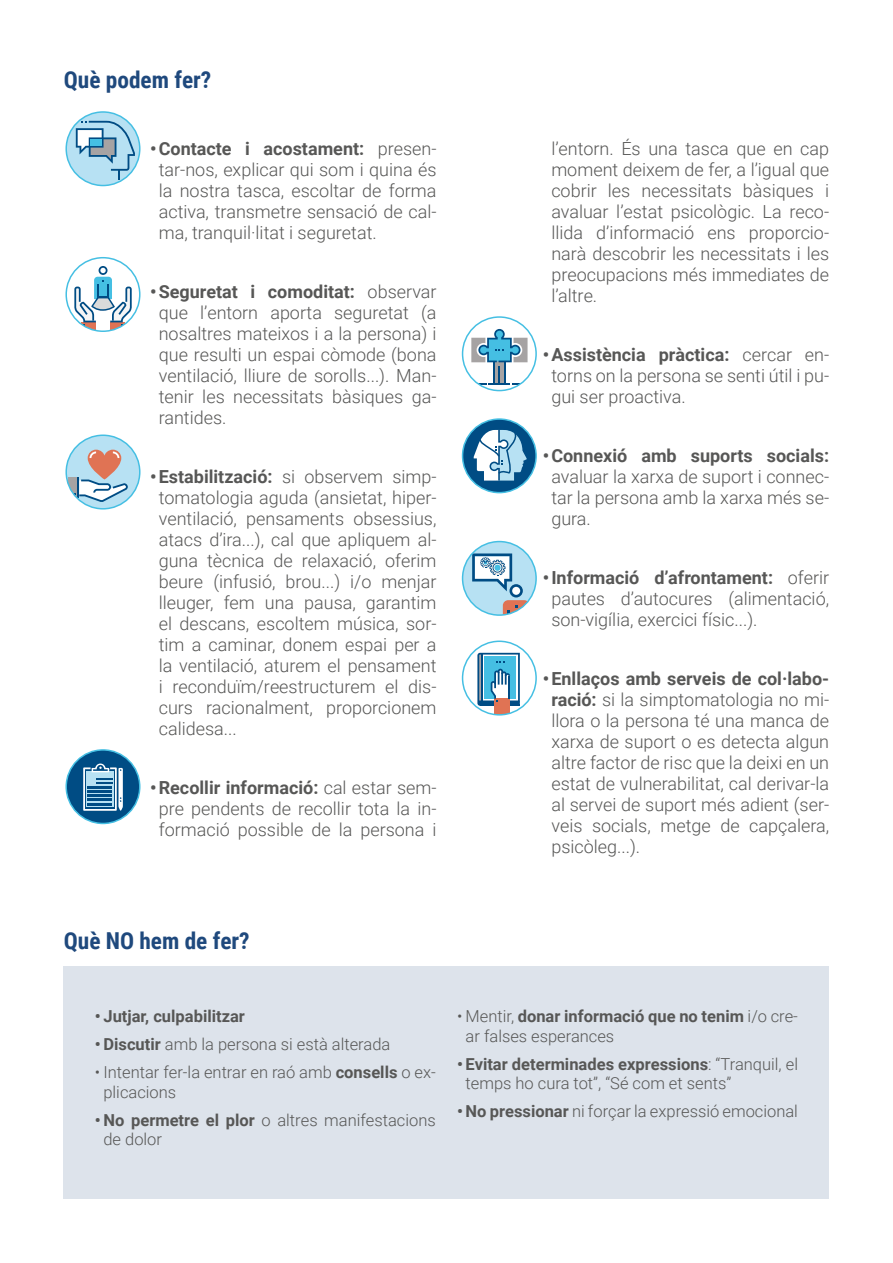
<style>
.page{position:relative;width:893px;height:1263px;background:#fff}
.page>*{position:absolute;margin:0;border:0;box-sizing:border-box;transform-origin:0 0}
.t1{font:700 23.25px "Roboto Condensed";color:#1f497d}
.t2{font:300 18px/21px "Roboto";color:#575756;text-align:justify}
.t3{font:700 18px "Roboto";color:#575756}
.t4{font:300 16.5px/19.5px "Roboto";color:#575756}
.t5{font:700 16.5px "Roboto";color:#575756}
.s1{font-weight:700}
</style>
<div class="page">
<div style="left:64px;top:967px;width:765px;height:232px;background:#dde3eb"></div>
<svg style="left:66px;top:112px;width:74px;height:74px"></svg>
<svg style="left:76px;top:121px;width:59px;height:59px"></svg>
<div style="left:91px;top:139px;width:11px;height:7px;background:#45bfe3"></div>
<div style="left:65px;top:111px;width:76px;height:75px;border:2px solid #45bfe3;border-radius:50%"></div>
<svg style="left:66px;top:258px;width:74px;height:73px"></svg>
<svg style="left:110px;top:326px;width:13px;height:3px"></svg>
<svg style="left:83px;top:326px;width:13px;height:3px"></svg>
<div style="left:65px;top:257px;width:76px;height:75px;border:2px solid #45bfe3;border-radius:50%"></div>
<svg style="left:471px;top:329px;width:57px;height:56px"></svg>
<div style="left:462px;top:316px;width:75px;height:75px;border:2px solid #45bfe3;border-radius:50%"></div>
<div style="left:494px;top:699px;width:16px;height:16px;background:#e07354"></div>
<svg style="left:477px;top:653px;width:43px;height:53px"></svg>
<hr style="left:508px;top:676px;width:2px;height:23px;background:#004c84">
<div style="left:462px;top:640px;width:75px;height:75px;border:2px solid #45bfe3;border-radius:50%"></div>
<div style="left:463px;top:542px;width:73px;height:73px;background:#b7e1f3;border-radius:50%"></div>
<div style="left:462px;top:541px;width:75px;height:75px;border:2px solid #45bfe3;border-radius:50%"></div>
<div style="left:66px;top:435px;width:74px;height:74px;background:#b7e1f3;border-radius:50%"></div>
<svg style="left:68px;top:478px;width:6px;height:18px"></svg>
<svg style="left:74px;top:450px;width:54px;height:52px"></svg>
<div style="left:65px;top:434px;width:76px;height:75px;border:2px solid #45bfe3;border-radius:50%"></div>
<div style="left:66px;top:750px;width:74px;height:73px;background:#004c84;border-radius:50%"></div>
<svg style="left:83px;top:763px;width:40px;height:48px"></svg>
<div style="left:65px;top:749px;width:76px;height:75px;border:2px solid #45bfe3;border-radius:50%"></div>
<div style="left:463px;top:419px;width:73px;height:74px;background:#004c84;border-radius:50%"></div>
<div style="left:462px;top:418px;width:75px;height:75px;border:2px solid #45bfe3;border-radius:50%"></div>
<svg style="left:472px;top:553px;width:57px;height:62px"></svg>
<svg style="left:74px;top:266px;width:58px;height:60px"></svg>
<svg style="left:474px;top:430px;width:53px;height:51px"></svg>
<p class="t1" style="left:64px;top:64px;width:149px">Què podem fer?</p>
<p class="t2" style="left:159px;top:137px;width:279px;text-indent:-8px"><span class="s1">•Contacte i acostament:</span> presen&shy;tar-nos, explicar qui som i quina és la nostra tasca, escoltar de forma activa, transmetre sensació de cal&shy;ma, tranquil·litat i seguretat.</p>
<p class="t2" style="left:159px;top:280px;width:279px;text-indent:-8px"><span class="s1">•Seguretat i comoditat:</span> observar que l’entorn aporta seguretat (a nosaltres mateixos i a la persona) i que resulti un espai còmode (bona ventilació, lliure de sorolls...). Man&shy;tenir les necessitats bàsiques ga&shy;rantides.</p>
<p class="t2" style="left:159px;top:465px;width:279px;text-indent:-8px"><span class="s1">•Estabilització:</span> si observem simp&shy;tomatologia aguda (ansietat, hiper&shy;ventilació, pensaments obsessius, atacs d’ira...), cal que apliquem al&shy;guna tècnica de relaxació, oferim beure (infusió, brou...) i/o menjar lleuger, fem una pausa, garantim el descans, escoltem música, sor&shy;tim a caminar, donem espai per a la ventilació, aturem el pensament i reconduïm/reestructurem el dis&shy;curs racionalment, proporcionem calidesa...</p>
<p class="t2" style="left:150px;top:777px;width:288px;text-align:center"><span class="s1">•Recollir informació:</span> cal estar sem&shy;pre pendents de recollir tota la in&shy;formació possible de la persona i</p>
<p class="t2" style="left:551px;top:137px;width:279px">l’entorn. És una tasca que en cap moment deixem de fer, a l’igual que cobrir les necessitats bàsiques i avaluar l’estat psicològic. La reco&shy;llida d’informació ens proporcio&shy;narà descobrir les necessitats i les preocupacions més immediates de l’altre.</p>
<p class="t2" style="left:551px;top:344px;width:279px;text-indent:-8px"><span class="s1">•Assistència pràctica:</span> cercar en&shy;torns on la persona se senti útil i pu&shy;gui ser proactiva.</p>
<p class="t3" style="left:543px;top:443px;width:288px">•Connexió amb suports socials:</p>
<p class="t2" style="left:551px;top:466px;width:279px">avaluar la xarxa de suport i connec&shy;tar la persona amb la xarxa més se&shy;gura.</p>
<p class="t2" style="left:551px;top:567px;width:279px;text-indent:-8px"><span class="s1">•Informació d’afrontament:</span> oferir pautes d’autocures (alimentació, son-vigília, exercici físic...).</p>
<p class="t2" style="left:551px;top:668px;width:279px;text-indent:-8px"><span class="s1">•Enllaços amb serveis de col·labo&shy;ració:</span> si la simptomatologia no mi&shy;llora o la persona té una manca de xarxa de suport o es detecta algun altre factor de risc que la deixi en un estat de vulnerabilitat, cal derivar-la al servei de suport més adient (ser&shy;veis socials, metge de capçalera, psicòleg...).</p>
<p class="t1" style="left:64px;top:924px;width:187px">Què NO hem de fer?</p>
<p class="t5" style="left:95px;top:1005px;width:152px">• Jutjar, culpabilitzar</p>
<p class="t4" style="left:95px;top:1034px;width:297px"><span class="s1">• Discutir</span> amb la persona si està alterada</p>
<p class="t4" style="left:103px;top:1062px;width:334px;text-indent:-8px">• Intentar fer-la entrar en raó amb <span class="s1">consells</span> o ex&shy;plicacions</p>
<p class="t4" style="left:103px;top:1109px;width:334px;text-indent:-8px"><span class="s1">• No permetre el plor</span> o altres manifestacions de dolor</p>
<p class="t4" style="left:466px;top:1006px;width:334px;text-indent:-8px">• Mentir, <span class="s1">donar informació que no tenim</span> i/o cre&shy;ar falses esperances</p>
<p class="t4" style="left:466px;top:1053px;width:334px;text-indent:-8px"><span class="s1">• Evitar determinades expressions</span>: “Tranquil, el temps ho cura tot”, “Sé com et sents”</p>
<p class="t4" style="left:457px;top:1101px;width:342px"><span class="s1">• No pressionar</span> ni forçar la expressió emocional</p>
</div>
